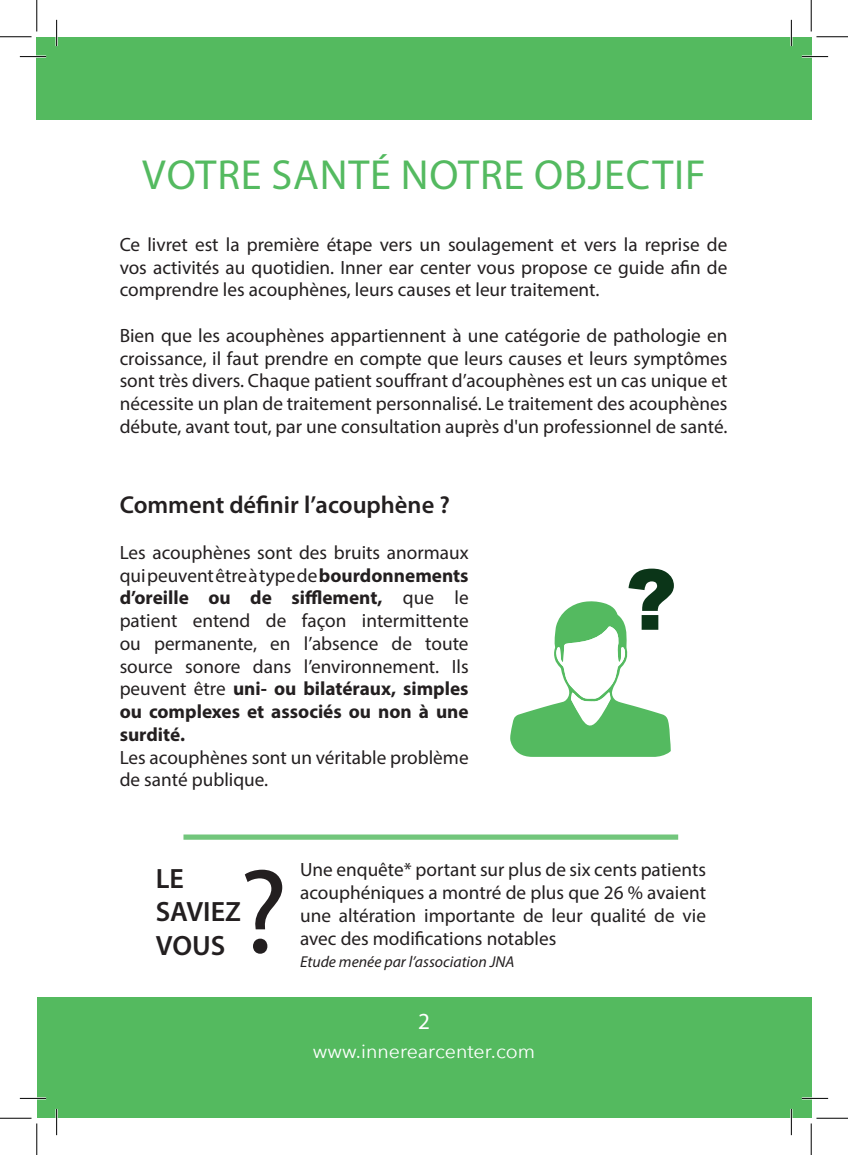
<style>
.page{position:relative;width:848px;height:1155px;background:#fff}
.page>*{position:absolute;margin:0;border:0;box-sizing:border-box;transform-origin:0 0}
.t1{font:120.75px "Myriad Pro";color:#231f20}
.t2{font:900 84px "Arial";color:#0b3518}
.t3{font:42.18px "Myriad Pro";letter-spacing:.02em;color:#54ba60}
.t4{font:600 28px "Myriad Pro";color:#231f20}
.t5{font:600 24.5px "Myriad Pro";color:#231f20}
.t6{font:23.1px "Myriad Pro";color:#fff}
.t7{font:19.6px "Avenir Next";color:#fff}
.t8{font:19.25px/22.8px "Myriad Pro";color:#231f20;text-align:justify}
.t9{font:italic 15.75px "Myriad Pro";color:#231f20}
.s1{font-weight:700}
</style>
<div class="page">
<div style="left:791px;top:997px;width:20px;height:121px;background:#54ba5f"></div>
<div style="left:37px;top:997px;width:754px;height:121px;background:#54ba5f"></div>
<div style="left:37px;top:37px;width:774px;height:83px;background:#54ba5f"></div>
<div style="left:183px;top:834px;width:495px;height:6px;background:#72c67c"></div>
<svg style="left:510px;top:601px;width:161px;height:156px"></svg>
<hr style="left:20px;top:55px;width:26px;height:3px;background:#fff">
<hr style="left:801px;top:55px;width:27px;height:3px;background:#fff">
<hr style="left:20px;top:1097px;width:26px;height:2px;background:#fff">
<hr style="left:801px;top:1097px;width:27px;height:2px;background:#fff">
<hr style="left:55px;top:20px;width:3px;height:26px;background:#fff">
<hr style="left:55px;top:1109px;width:3px;height:26px;background:#fff">
<hr style="left:790px;top:20px;width:2px;height:26px;background:#fff">
<hr style="left:790px;top:1109px;width:2px;height:26px;background:#fff">
<svg style="left:20px;top:56px;width:26px;height:1px"></svg>
<svg style="left:801px;top:56px;width:27px;height:1px"></svg>
<svg style="left:20px;top:1098px;width:26px;height:1px"></svg>
<svg style="left:801px;top:1098px;width:27px;height:1px"></svg>
<svg style="left:56px;top:20px;width:1px;height:26px"></svg>
<svg style="left:56px;top:1109px;width:1px;height:26px"></svg>
<svg style="left:790px;top:20px;width:1px;height:26px"></svg>
<svg style="left:790px;top:1109px;width:1px;height:26px"></svg>
<hr style="left:0;top:36px;width:32px;height:1px;background:#000">
<hr style="left:816px;top:36px;width:31px;height:1px;background:#000">
<hr style="left:0;top:1118px;width:32px;height:1px;background:#000">
<hr style="left:816px;top:1118px;width:31px;height:1px;background:#000">
<hr style="left:36px;top:0;width:1px;height:32px;background:#000">
<hr style="left:36px;top:1123px;width:1px;height:32px;background:#000">
<hr style="left:810px;top:0;width:1px;height:32px;background:#000">
<hr style="left:810px;top:1123px;width:1px;height:32px;background:#000">
<p class="t3" style="left:142px;top:149px;width:565px">VOTRE SANTÉ NOTRE OBJECTIF</p>
<p class="t8" style="left:120px;top:233px;width:609px">Ce livret est la première étape vers un soulagement et vers la reprise de vos activités au quotidien. Inner ear center vous propose ce guide afin de comprendre les acouphènes, leurs causes et leur traitement.</p>
<p class="t8" style="left:120px;top:324px;width:609px">Bien que les acouphènes appartiennent à une catégorie de pathologie en croissance, il faut prendre en compte que leurs causes et leurs symptômes sont très divers. Chaque patient souffrant d’acouphènes est un cas unique et nécessite un plan de traitement personnalisé. Le traitement des acouphènes débute, avant tout, par une consultation auprès d'un professionnel de santé.</p>
<p class="t5" style="left:120px;top:490px;width:331px">Comment définir l’acouphène ?</p>
<p class="t8" style="left:120px;top:541px;width:350px">Les acouphènes sont des bruits anormaux qui peuvent être à type de <span class="s1">bourdonnements d’oreille ou de sifflement,</span> que le patient entend de façon intermittente ou permanente, en l’absence de toute source sonore dans l’environnement. Ils peuvent être <span class="s1">uni- ou bilatéraux, simples ou complexes et associés ou non à une surdité.</span></p>
<p class="t8" style="left:120px;top:746px;width:350px">Les acouphènes sont un véritable problème de santé publique.</p>
<p class="t2" style="left:625px;top:539px;width:53px">?</p>
<p class="t4" style="left:156px;top:860px;width:30px">LE</p>
<p class="t4" style="left:156px;top:894px;width:87px">SAVIEZ</p>
<p class="t4" style="left:156px;top:928px;width:71px">VOUS</p>
<p class="t1" style="left:238px;top:837px;width:51px">?</p>
<p class="t8" style="left:300px;top:858px;width:407px">Une enquête* portant sur plus de six cents patients acouphéniques a montré de plus que 26 % avaient une altération importante de leur qualité de vie avec des modifications notables</p>
<p class="t9" style="left:300px;top:952px;width:216px">Etude menée par l’association JNA</p>
<p class="t6" style="left:418px;top:1007px;width:13px">2</p>
<p class="t7" style="left:313px;top:1035px;width:224px">www.innerearcenter.com</p>
</div>
